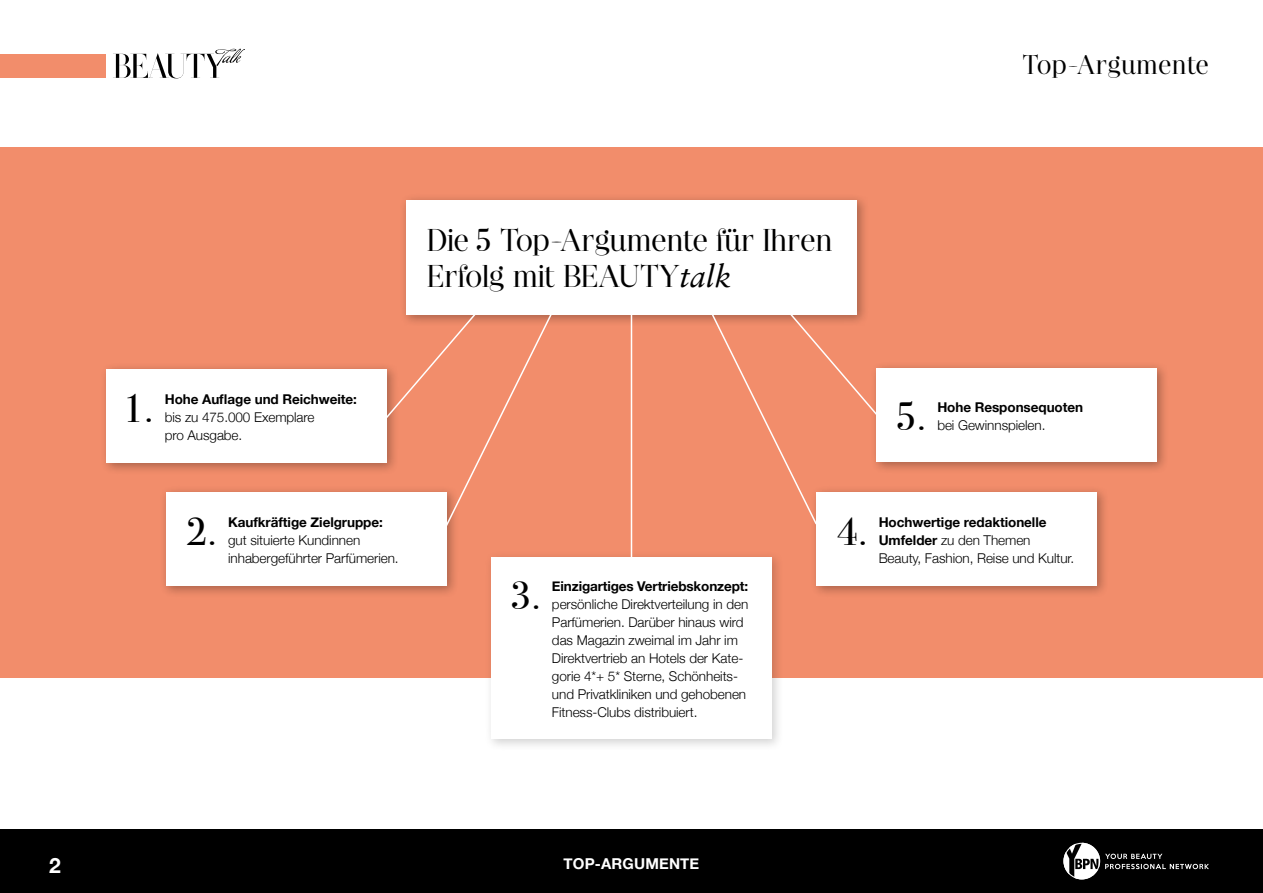
<style>
.page{position:relative;width:1263px;height:893px;background:#fff}
.page>*{position:absolute;margin:0;border:0;box-sizing:border-box;transform-origin:0 0}
.t1{font:39.3px "Bodoni Svty Two ITCTT";color:#000}
.t2{font:31.5px/36px "Narziss 40";color:#000}
.t3{font:27px "Narziss 40";letter-spacing:.005em;color:#000}
.t4{font:700 21px "Helvetica Neue";color:#fff}
.t5{font:700 15px "Helvetica Neue";letter-spacing:.01em;color:#fff}
.t6{font:300 13.5px/18px "Helvetica Neue";letter-spacing:-.005em;color:#000}
.t7{font:700 13.5px "Helvetica Neue";letter-spacing:-.005em;color:#000}
.s1{font-family:"Bodoni Svty Two ITCTT"}
.s2{font-family:"Sabon LT Std";font-style:italic}
.s3{font-weight:700}
</style>
<div class="page">
<div style="left:0;top:829px;width:1263px;height:64px;background:#000"></div>
<svg style="left:1063px;top:843px;width:146px;height:36px"></svg>
<div style="left:0;top:54px;width:106px;height:24px;background:#f28d6b"></div>
<svg style="left:113px;top:49px;width:132px;height:29px"></svg>
<div style="left:0;top:147px;width:1263px;height:530px;background:#f28d6b"></div>
<div style="left:399px;top:193px;width:470px;height:134px;background:#000;opacity:.3"></div>
<div style="left:406px;top:200px;width:450px;height:115px;background:#fff"></div>
<div style="left:100px;top:362px;width:299px;height:114px;background:#000;opacity:.3"></div>
<div style="left:106px;top:369px;width:281px;height:93px;background:#fff"></div>
<div style="left:159px;top:485px;width:300px;height:113px;background:#000;opacity:.3"></div>
<div style="left:166px;top:492px;width:281px;height:93px;background:#fff"></div>
<div style="left:484px;top:550px;width:299px;height:201px;background:#000;opacity:.18"></div>
<div style="left:491px;top:557px;width:280px;height:182px;background:#fff"></div>
<div style="left:810px;top:485px;width:299px;height:113px;background:#000;opacity:.3"></div>
<div style="left:816px;top:492px;width:281px;height:93px;background:#fff"></div>
<div style="left:870px;top:361px;width:299px;height:113px;background:#000;opacity:.3"></div>
<div style="left:876px;top:368px;width:281px;height:93px;background:#fff"></div>
<svg style="left:374px;top:291px;width:190px;height:239px"></svg>
<svg style="left:697px;top:286px;width:194px;height:240px"></svg>
<hr style="left:631px;top:299px;width:1px;height:269px;background:#fff">
<h3 class="t3" style="left:1022px;top:49px;width:188px">Top-Argumente</h3>
<h2 class="t2" style="left:427px;top:221px;width:407px">Die <span class="s1">5</span> Top-Argumente für Ihren<br>Erfolg mit BEAUTY<span class="s2">talk</span></h2>
<h1 class="t1" style="left:123px;top:377px;width:33px">1.</h1>
<p class="t7" style="left:165px;top:389px;width:194px">Hohe Auflage und Reichweite:</p>
<p class="t6" style="left:165px;top:407px;width:151px">bis zu 475.000 Exemplare pro Ausgabe.</p>
<h1 class="t1" style="left:186px;top:500px;width:33px">2.</h1>
<p class="t7" style="left:228px;top:512px;width:156px">Kaufkräftige Zielgruppe:</p>
<p class="t6" style="left:228px;top:530px;width:172px">gut situierte Kundinnen inhabergeführter Parfümerien.</p>
<h1 class="t1" style="left:510px;top:564px;width:33px">3.</h1>
<p class="t7" style="left:552px;top:576px;width:198px">Einzigartiges Vertriebskonzept:</p>
<p class="t6" style="left:552px;top:595px;width:198px">persönliche Direktverteilung in den Parfümerien. Darüber hinaus wird das Magazin zweimal im Jahr im Direktvertrieb an Hotels der Kate&shy;gorie 4*+ 5* Sterne, Schönheits&shy;und Privatkliniken und gehobenen Fitness-Clubs distribuiert.</p>
<h1 class="t1" style="left:895px;top:385px;width:33px">5.</h1>
<p class="t7" style="left:937px;top:397px;width:147px">Hohe Responsequoten</p>
<p class="t6" style="left:937px;top:415px;width:110px">bei Gewinnspielen.</p>
<h1 class="t1" style="left:837px;top:500px;width:33px">4.</h1>
<p class="t6" style="left:879px;top:512px;width:197px"><span class="s3">Hochwertige redaktionelle<br>Umfelder</span> zu den Themen<br>Beauty, Fashion, Reise und Kultur.</p>
<h3 class="t4" style="left:49px;top:849px;width:13px">2</h3>
<p class="t5" style="left:564px;top:852px;width:137px">TOP-ARGUMENTE</p>
</div>
